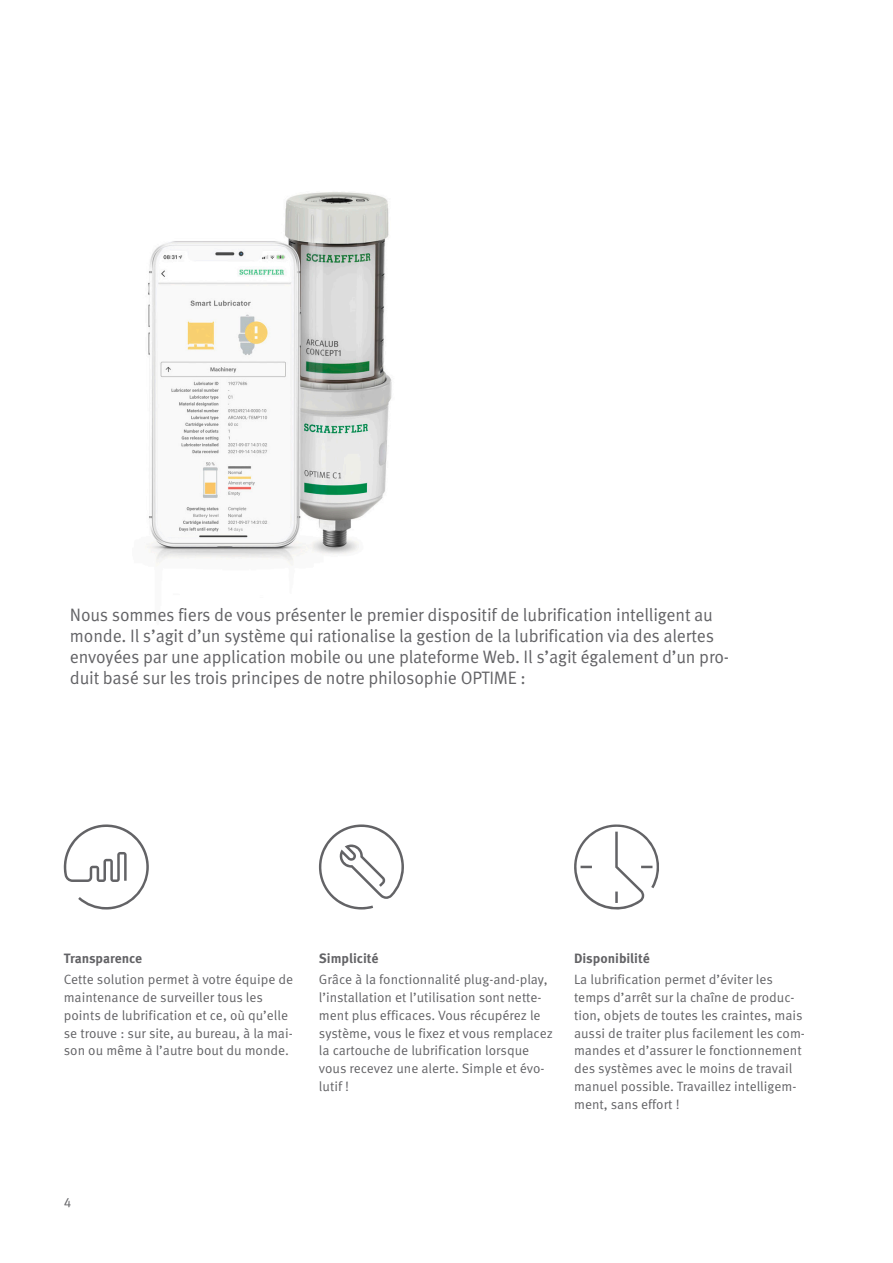
<style>
.page{position:relative;width:893px;height:1263px;background:#fff}
.page>*{position:absolute;margin:0;border:0;box-sizing:border-box;transform-origin:0 0}
.Subline__16pt_19pt{font:18px/21px "Schaeffler Meta";letter-spacing:-.01em;color:#636366}
.Copy_text__9pt_11_81{font:13.5px/17.7px "Schaeffler Meta";color:#636366}
.Copy_text__9pt_11_81-2{font:700 13.5px "Schaeffler Meta";color:#636366}
</style>
<div class="page">
<img style="left:145px;top:192px;width:247px;height:375px">
<svg style="left:63px;top:824px;width:86px;height:85px"></svg>
<svg style="left:318px;top:824px;width:86px;height:86px"></svg>
<svg style="left:574px;top:824px;width:85px;height:86px"></svg>
<p class="Subline__16pt_19pt" style="left:70px;top:605px;width:661px">Nous sommes fiers de vous présenter le premier dispositif de lubrification intelligent au monde. Il s’agit d’un système qui rationalise la gestion de la lubrification via des alertes envoyées par une application mobile ou une plateforme Web. Il s’agit également d’un pro&shy;duit basé sur les trois principes de notre philosophie OPTIME :</p>
<p class="Copy_text__9pt_11_81-2" style="left:64px;top:950px;width:80px">Transparence</p>
<p class="Copy_text__9pt_11_81" style="left:64px;top:971px;width:231px">Cette solution permet à votre équipe de maintenance de surveiller tous les points de lubrification et ce, où qu’elle se trouve : sur site, au bureau, à la mai&shy;son ou même à l’autre bout du monde.</p>
<p class="Copy_text__9pt_11_81-2" style="left:319px;top:950px;width:61px">Simplicité</p>
<p class="Copy_text__9pt_11_81" style="left:319px;top:971px;width:236px">Grâce à la fonctionnalité plug-and-play, l’installation et l’utilisation sont nette&shy;ment plus efficaces. Vous récupérez le système, vous le fixez et vous remplacez la cartouche de lubrification lorsque vous recevez une alerte. Simple et évo&shy;lutif !</p>
<p class="Copy_text__9pt_11_81-2" style="left:574px;top:950px;width:77px">Disponibilité</p>
<p class="Copy_text__9pt_11_81" style="left:574px;top:971px;width:232px">La lubrification permet d’éviter les temps d’arrêt sur la chaîne de produc&shy;tion, objets de toutes les craintes, mais aussi de traiter plus facilement les com&shy;mandes et d’assurer le fonctionnement des systèmes avec le moins de travail manuel possible. Travaillez intelligem&shy;ment, sans effort !</p>
<p class="Copy_text__9pt_11_81" style="left:64px;top:1194px;width:9px">4</p>
</div>
